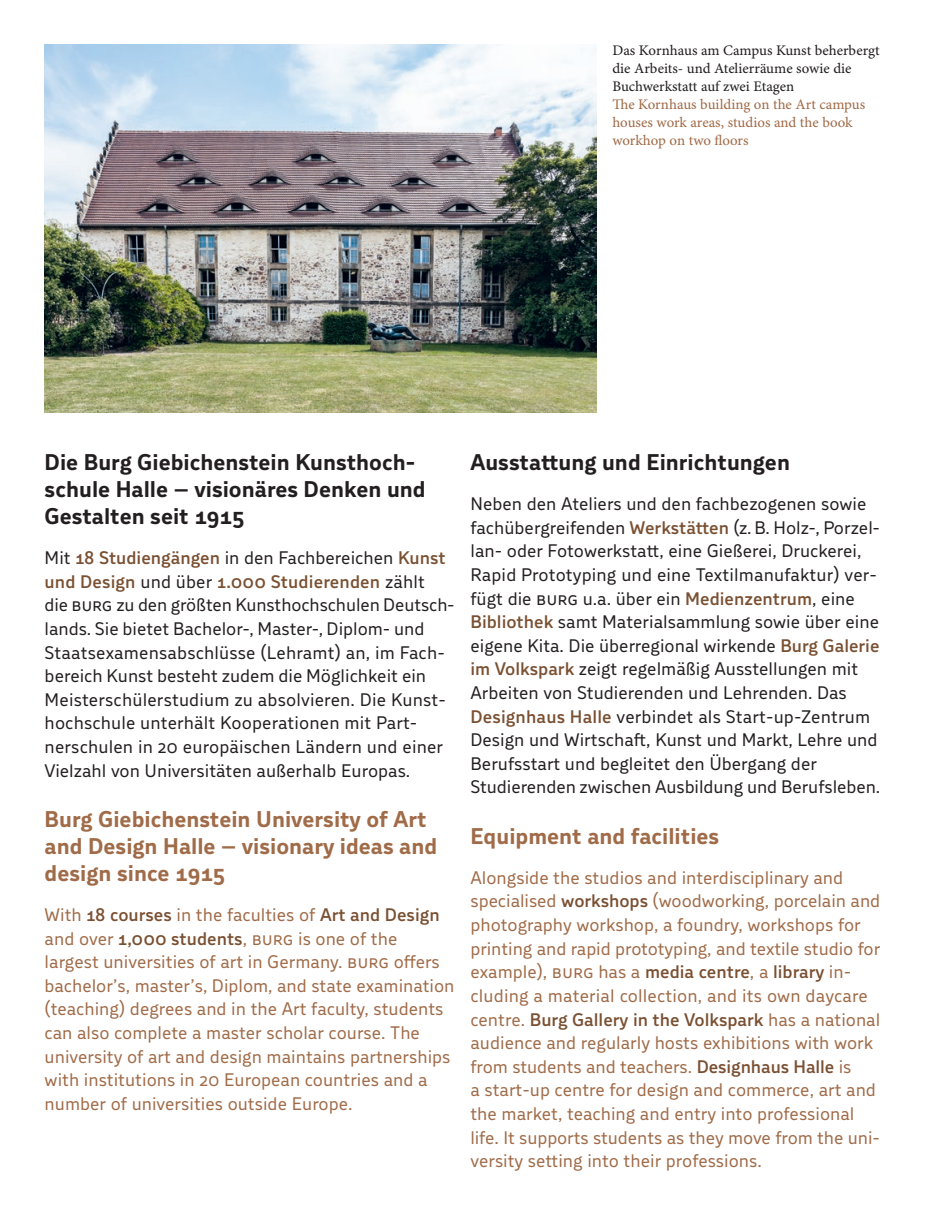
<style>
.page{position:relative;width:925px;height:1212px;background:#fff}
.page>*{position:absolute;margin:0;border:0;box-sizing:border-box;transform-origin:0 0}
.t1{font:700 22.5px/27px "Burg Grotesk";color:#231f20}
.t2{font:700 22.5px/27px "Burg Grotesk";color:#a06b48}
.t3{font:18px/23.6px "Burg Grotesk";color:#231f20}
.t4{font:18px/23.6px "Burg Grotesk";color:#a06b48}
.t5{font:14.62px/18px "Minion Pro Capt";color:#231f20}
.t6{font:14.62px/18px "Minion Pro Capt";letter-spacing:-.005em;color:#a06b48}
.s1{font-weight:500;color:#7a5032}
</style>
<div class="page">
<img style="left:45px;top:45px;width:551px;height:367px">
<p class="t5" style="left:612px;top:42px;width:269px">Das Kornhaus am Campus Kunst beherbergt die Arbeits- und Atelierräume sowie die<br>Buchwerkstatt auf zwei Etagen</p>
<p class="t6" style="left:612px;top:96px;width:254px">The Kornhaus building on the Art campus houses work areas, studios and the book workhop on two floors</p>
<p class="t1" style="left:45px;top:449px;width:383px">Die Burg Giebichenstein Kunsthoch&shy;schule Halle – visionäres Denken und<br>Gestalten seit 1915</p>
<p class="t3" style="left:45px;top:546px;width:411px">Mit <span class="s1">18 Studiengängen</span> in den Fachbereichen <span class="s1">Kunst und Design</span> und über <span class="s1">1.000 Studierenden</span> zählt<br>die BURG zu den größten Kunsthochschulen Deutsch&shy;lands. Sie bietet Bachelor-, Master-, Diplom- und Staatsexamensabschlüsse (Lehramt) an, im Fach&shy;bereich Kunst besteht zudem die Möglichkeit ein Meisterschülerstudium zu absolvieren. Die Kunst&shy;hochschule unterhält Kooperationen mit Part&shy;nerschulen in 20 europäischen Ländern und einer Vielzahl von Universitäten außerhalb Europas.</p>
<p class="t2" style="left:45px;top:806px;width:394px">Burg Giebichenstein University of Art and Design Halle – visionary ideas and design since 1915</p>
<p class="t4" style="left:45px;top:903px;width:411px">With <span class="s1">18 courses</span> in the faculties of <span class="s1">Art and Design </span>and over <span class="s1">1,000 students</span>, BURG is one of the largest universities of art in Germany. BURG offers bachelor’s, master’s, Diplom, and state examination (teaching) degrees and in the Art faculty, students can also complete a master scholar course. The university of art and design maintains partnerships with institutions in 20 European countries and a number of universities outside Europe.</p>
<p class="t1" style="left:470px;top:449px;width:321px">Ausstattung und Einrichtungen</p>
<p class="t3" style="left:470px;top:492px;width:411px">Neben den Ateliers und den fachbezogenen sowie fachübergreifenden <span class="s1">Werkstätten</span> (z. B. Holz-, Porzel&shy;lan- oder Fotowerkstatt, eine Gießerei, Druckerei, Rapid Prototyping und eine Textilmanufaktur) ver&shy;fügt die BURG u.a. über ein <span class="s1">Medienzentrum</span>, eine <span class="s1">Bibliothek</span> samt Materialsammlung sowie über eine eigene Kita. Die überregional wirkende <span class="s1">Burg Galerie im Volkspark</span> zeigt regelmäßig Ausstellungen mit Arbeiten von Studierenden und Lehrenden. Das <span class="s1">Designhaus Halle</span> verbindet als Start-up-Zentrum Design und Wirtschaft, Kunst und Markt, Lehre und Berufsstart und begleitet den Übergang der Studierenden zwischen Ausbildung und Berufsleben.</p>
<p class="t2" style="left:470px;top:822px;width:250px">Equipment and facilities</p>
<p class="t4" style="left:470px;top:866px;width:411px">Alongside the studios and interdisciplinary and specialised <span class="s1">workshops</span> (woodworking, porcelain and photography workshop, a foundry, workshops for printing and rapid prototyping, and textile studio for example), BURG has a <span class="s1">media centre</span>, a <span class="s1">library</span> in&shy;cluding a material collection, and its own daycare centre. <span class="s1">Burg Gallery in the Volkspark</span> has a national audience and regularly hosts exhibitions with work from students and teachers. <span class="s1">Designhaus Halle</span> is<br>a start-up centre for design and commerce, art and the market, teaching and entry into professional life. It supports students as they move from the uni&shy;versity setting into their professions.</p>
</div>
